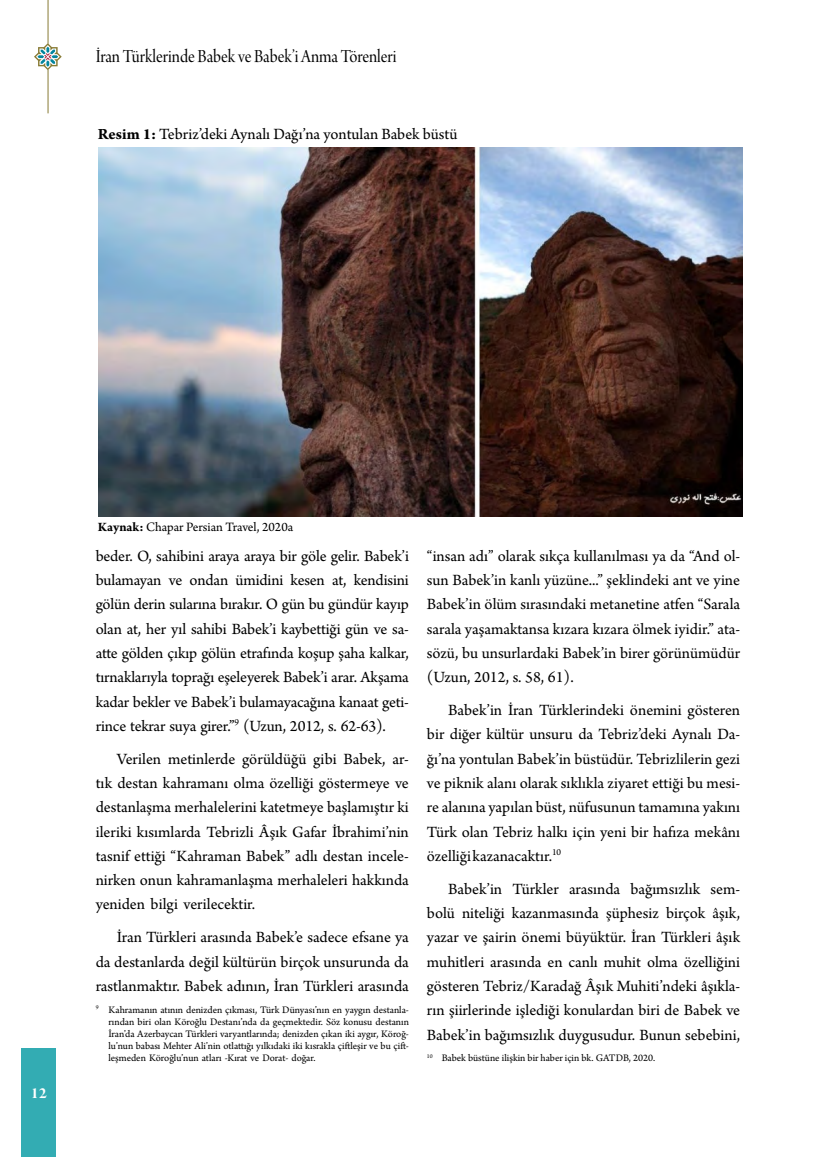
<style>
.page{position:relative;width:838px;height:1157px;background:#fff}
.page>*{position:absolute;margin:0;border:0;box-sizing:border-box;transform-origin:0 0}
.t1{font:19.5px "Arno Pro Display";color:#000;scale:.9 1}
.t2{font:16.5px/24.3px "Arno Pro";letter-spacing:-.005em;color:#000;text-align:justify}
.t3{font:16.5px "Arno Pro Bold Display";color:#fff}
.t4{font:13.5px "Arno Pro";letter-spacing:-.005em;color:#000}
.t5{font:10.5px/12.1px "Arno Pro";color:#000;text-align:justify}
.s1{font-weight:700}
</style>
<div class="page">
<hr style="left:48px;top:0;width:1px;height:113px;background:#887b35">
<svg style="left:34px;top:43px;width:28px;height:27px"></svg>
<div style="left:21px;top:1047px;width:34px;height:110px;background:#33acb3"></div>
<img style="left:99px;top:148px;width:643px;height:369px">
<p class="t1" style="left:96px;top:46px;width:336px">İran Türklerinde Babek ve Babek’i Anma Törenleri</p>
<p class="t2" style="left:98px;top:123px;width:361px"><span class="s1">Resim 1:</span> Tebriz’deki Aynalı Dağı’na yontulan Babek büstü</p>
<p class="t3" style="left:31px;top:1084px;width:17px">12</p>
<p class="t4" style="left:98px;top:519px;width:197px"><span class="s1">Kaynak:</span> Chapar Persian Travel, 2020a</p>
<p class="t2" style="left:96px;top:544px;width:315px">beder. O, sahibini araya araya bir göle gelir. Babek’i bulamayan ve ondan ümidini kesen at, kendisini gölün derin sularına bırakır. O gün bu gündür kayıp olan at, her yıl sahibi Babek’i kaybettiği gün ve sa&shy;atte gölden çıkıp gölün etrafında koşup şaha kalkar, tırnaklarıyla toprağı eşeleyerek Babek’i arar. Akşama kadar bekler ve Babek’i bulamayacağına kanaat geti&shy;rince tekrar suya girer.”<sup>9</sup> (Uzun, 2012, s. 62-63).</p>
<p class="t2" style="left:96px;top:747px;width:315px;text-indent:21px">Verilen metinlerde görüldüğü gibi Babek, ar&shy;tık destan kahramanı olma özelliği göstermeye ve destanlaşma merhalelerini katetmeye başlamıştır ki ileriki kısımlarda Tebrizli Âşık Gafar İbrahimi’nin tasnif ettiği “Kahraman Babek” adlı destan incele&shy;nirken onun kahramanlaşma merhaleleri hakkında yeniden bilgi verilecektir.</p>
<p class="t2" style="left:96px;top:926px;width:315px;text-indent:21px">İran Türkleri arasında Babek’e sadece efsane ya da destanlarda değil kültürün birçok unsurunda da rastlanmaktır. Babek adının, İran Türkleri arasında</p>
<p class="t5" style="left:108px;top:1004px;width:302px;text-indent:-13px"><sup>9</sup> Kahramanın atının denizden çıkması, Türk Dünyası’nın en yaygın destanla&shy;rından biri olan Köroğlu Destanı’nda da geçmektedir. Söz konusu destanın İran’da Azerbaycan Türkleri varyantlarında; denizden çıkan iki aygır, Köroğ&shy;lu’nun babası Mehter Ali’nin otlattığı yılkıdaki iki kısrakla çiftleşir ve bu çift&shy;leşmeden Köroğlu’nun atları -Kırat ve Dorat- doğar.</p>
<p class="t2" style="left:427px;top:544px;width:315px">“insan adı” olarak sıkça kullanılması ya da “And ol&shy;sun Babek’in kanlı yüzüne...” şeklindeki ant ve yine Babek’in ölüm sırasındaki metanetine atfen “Sarala sarala yaşamaktansa kızara kızara ölmek iyidir.” ata&shy;sözü, bu unsurlardaki Babek’in birer görünümüdür (Uzun, 2012, s. 58, 61).</p>
<p class="t2" style="left:427px;top:698px;width:315px;text-indent:21px">Babek’in İran Türklerindeki önemini gösteren bir diğer kültür unsuru da Tebriz’deki Aynalı Da&shy;ğı’na yontulan Babek’in büstüdür. Tebrizlilerin gezi ve piknik alanı olarak sıklıkla ziyaret ettiği bu mesi&shy;re alanına yapılan büst, nüfusunun tamamına yakını Türk olan Tebriz halkı için yeni bir hafıza mekânı özelliği kazanacaktır.<sup>10</sup></p>
<p class="t2" style="left:427px;top:877px;width:315px;text-indent:21px">Babek’in Türkler arasında bağımsızlık sem&shy;bolü niteliği kazanmasında şüphesiz birçok âşık, yazar ve şairin önemi büyüktür. İran Türkleri âşık muhitleri arasında en canlı muhit olma özelliğini gösteren Tebriz/Karadağ Âşık Muhiti’ndeki âşıkla&shy;rın şiirlerinde işlediği konulardan biri de Babek ve Babek’in bağımsızlık duygusudur. Bunun sebebini,</p>
<p class="t5" style="left:427px;top:1052px;width:230px"><sup>10</sup> Babek büstüne ilişkin bir haber için bk. GATDB, 2020.</p>
</div>
